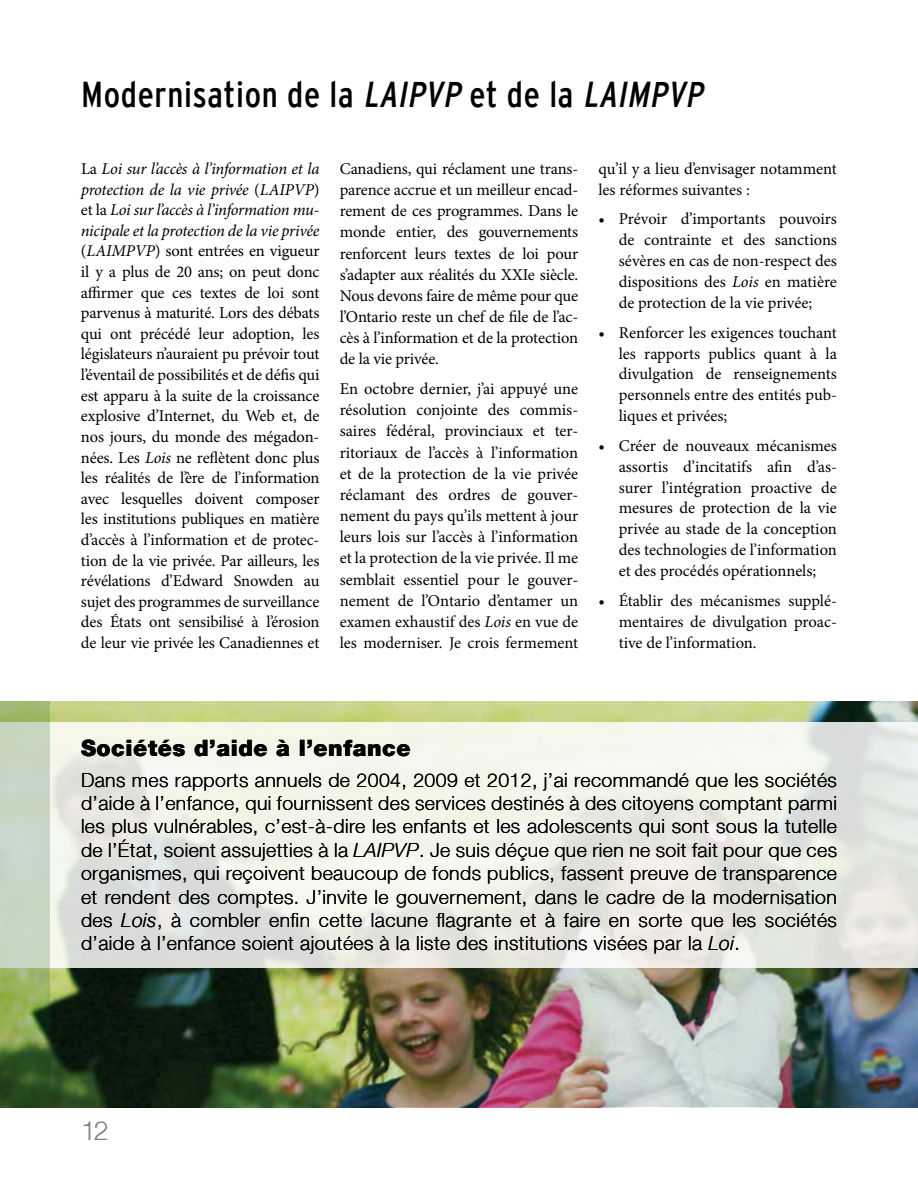
<style>
.page{position:relative;width:918px;height:1188px;background:#fff}
.page>*{position:absolute;margin:0;border:0;box-sizing:border-box;transform-origin:0 0}
.t1{font:36px "Interstate Cond Mono";letter-spacing:.02em;color:#000}
.t2{font:300 27px "Helvetica Neue LT";color:#808080}
.t3{font:900 22.5px "Helvetica Neue LT";letter-spacing:.025em;color:#000}
.t4{font:300 19.5px/23.4px "Helvetica Neue LT";letter-spacing:.02em;color:#000;text-align:justify}
.t5{font:16.5px/20.5px "Minion Pro";letter-spacing:-.005em;color:#000;text-align:justify}
.s1{font-style:italic}
</style>
<div class="page">
<img style="left:50px;top:702px;width:868px;height:405px">
<svg style="left:50px;top:722px;width:868px;height:246px;fill:#efefe6"></svg>
<svg style="left:0;top:701px;width:50px;height:406px;background:#a2b791"></svg>
<h1 class="t1" style="left:81px;top:74px;width:630px">Modernisation de la <span class="s1">LAIPVP</span> et de la <span class="s1">LAIMPVP</span></h1>
<p class="t5" style="left:81px;top:159px;width:240px">La <span class="s1">Loi sur l’accès à l’information et la protection de la vie privée</span> (<span class="s1">LAIPVP</span>) et la <span class="s1">Loi sur l’accès à l’information mu&shy;nicipale et la protection de la vie privée </span>(<span class="s1">LAIMPVP</span>) sont entrées en vigueur il y a plus de 20 ans; on peut donc affirmer que ces textes de loi sont parvenus à maturité. Lors des débats qui ont précédé leur adoption, les législateurs n’auraient pu prévoir tout l’éventail de possibilités et de défis qui est apparu à la suite de la croissance explosive d’Internet, du Web et, de nos jours, du monde des mégadon&shy;nées. Les <span class="s1">Lois</span> ne reflètent donc plus les réalités de l’ère de l’information avec lesquelles doivent composer les institutions publiques en matière d’accès à l’information et de protec&shy;tion de la vie privée. Par ailleurs, les révélations d’Edward Snowden au sujet des programmes de surveillance des États ont sensibilisé à l’érosion de leur vie privée les Canadiennes et</p>
<p class="t5" style="left:340px;top:158px;width:240px;line-height:21.1px">Canadiens, qui réclament une trans&shy;parence accrue et un meilleur encad&shy;rement de ces programmes. Dans le monde entier, des gouvernements renforcent leurs textes de loi pour s’adapter aux réalités du XXIe siècle.<br>Nous devons faire de même pour que l’Ontario reste un chef de file de l’ac&shy;cès à l’information et de la protection de la vie privée.</p>
<p class="t5" style="left:340px;top:378px;width:240px;line-height:21.1px">En octobre dernier, j’ai appuyé une résolution conjointe des commis&shy;saires fédéral, provinciaux et ter&shy;ritoriaux de l’accès à l’information et de la protection de la vie privée réclamant des ordres de gouver&shy;nement du pays qu’ils mettent à jour leurs lois sur l’accès à l’information et la protection de la vie privée. Il me semblait essentiel pour le gouver&shy;nement de l’Ontario d’entamer un examen exhaustif des <span class="s1">Lois</span> en vue de les moderniser. Je crois fermement</p>
<p class="t5" style="left:598px;top:158px;width:240px">qu’il y a lieu d’envisager notamment les réformes suivantes :</p>
<p class="t5" style="left:619px;top:209px;width:220px;text-indent:-20px">• Prévoir d’importants pouvoirs de contrainte et des sanctions sévères en cas de non-respect des dispositions des <span class="s1">Lois</span> en matière de protection de la vie privée;</p>
<p class="t5" style="left:619px;top:322px;width:220px;text-indent:-20px">• Renforcer les exigences touchant les rapports publics quant à la divulgation de renseignements personnels entre des entités pub&shy;liques et privées;</p>
<p class="t5" style="left:619px;top:435px;width:220px;text-indent:-20px">• Créer de nouveaux mécanismes assortis d’incitatifs afin d’as&shy;surer l’intégration proactive de mesures de protection de la vie privée au stade de la conception des technologies de l’information et des procédés opérationnels;</p>
<p class="t5" style="left:619px;top:590px;width:220px;line-height:21.1px;text-indent:-20px">• Établir des mécanismes supplé&shy;mentaires de divulgation proac&shy;tive de l’information.</p>
<h3 class="t3" style="left:81px;top:735px;width:331px">Sociétés d’aide à l’enfance</h3>
<p class="t4" style="left:81px;top:768px;width:758px">Dans mes rapports annuels de 2004, 2009 et 2012, j’ai recommandé que les sociétés d’aide à l’enfance, qui fournissent des services destinés à des citoyens comptant parmi les plus vulnérables, c’est-à-dire les enfants et les adolescents qui sont sous la tutelle de l’État, soient assujetties à la <span class="s1">LAIPVP</span>. Je suis déçue que rien ne soit fait pour que ces organismes, qui reçoivent beaucoup de fonds publics, fassent preuve de transparence et rendent des comptes. J’invite le gouvernement, dans le cadre de la modernisation des <span class="s1">Lois</span>, à combler enfin cette lacune flagrante et à faire en sorte que les sociétés d’aide à l’enfance soient ajoutées à la liste des institutions visées par la <span class="s1">Loi</span>.</p>
<h2 class="t2" style="left:81px;top:1114px;width:29px">12</h2>
</div>
